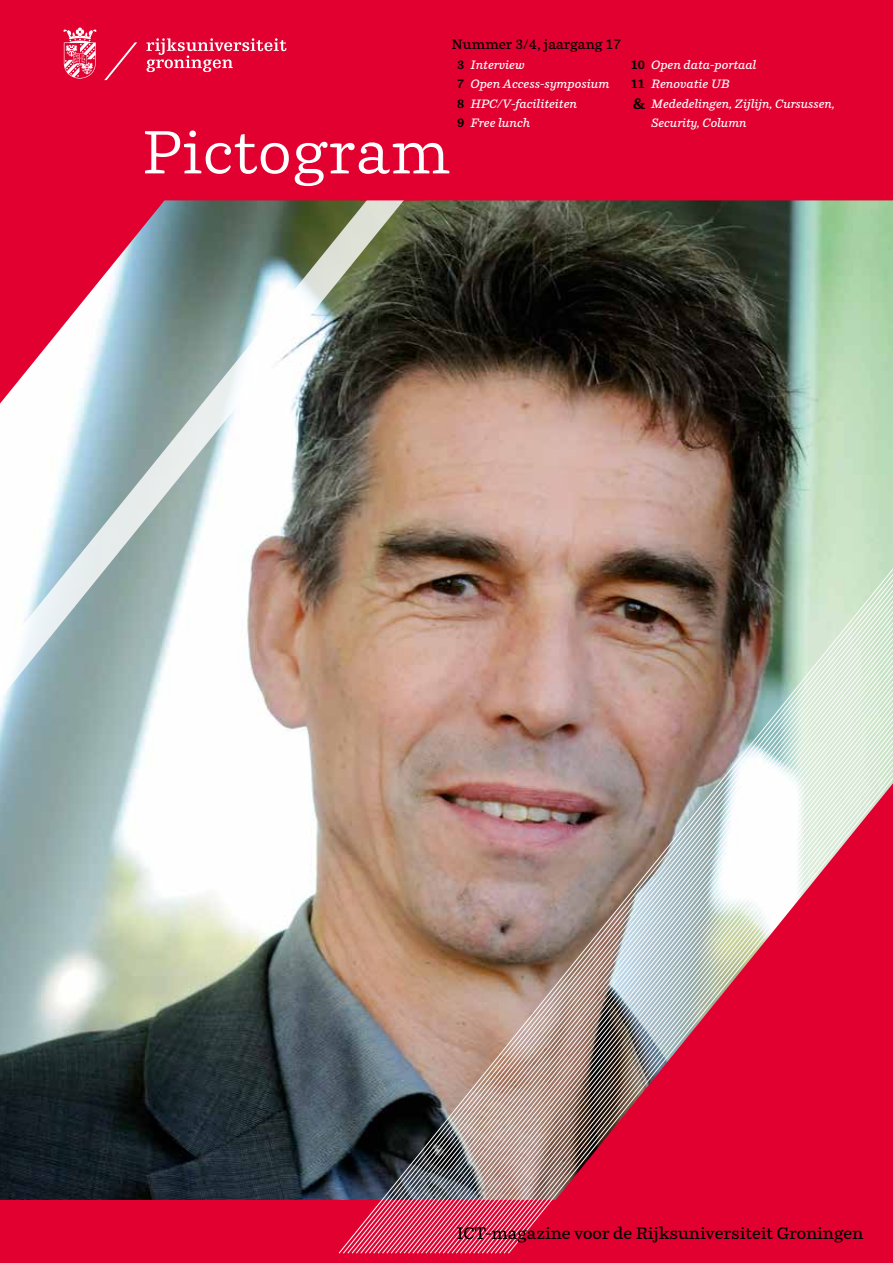
<style>
.page{position:relative;width:893px;height:1263px;background:#e20030}
.page>*{position:absolute;margin:0;border:0;box-sizing:border-box;transform-origin:0 0}
.t1{font:60px "Parry";letter-spacing:.025em;color:#fff}
.t2{font:600 16.5px "Parry";color:#000}
.t3{font:600 13.5px "Parry";color:#000}
.t4{font:italic 600 12px "Parry";color:#fff}
.s1{font-weight:700;font-style:normal;color:#000}
.s2{font-weight:700;font-style:normal;font-size:15px;color:#000}
</style>
<div class="page">
<img style="left:416px;top:200px;width:477px;height:326px">
<img style="left:0;top:186px;width:416px;height:1077px">
<svg style="left:146px;top:38px;width:140px;height:34px;background:#e73359"></svg>
<svg style="left:104px;top:42px;width:33px;height:38px"></svg>
<svg style="left:64px;top:27px;width:32px;height:52px"></svg>
<svg style="left:351px;top:526px;width:17px;height:728px;background:#9e7a6d"></svg>
<svg style="left:368px;top:526px;width:18px;height:728px;background:#a37f71"></svg>
<img style="left:386px;top:526px;width:87px;height:728px">
<img style="left:473px;top:526px;width:420px;height:728px">
<div style="left:359px;top:182px;width:64px;height:18px;background:#e20030"></div>
<p class="t3" style="left:452px;top:36px;width:172px">Nummer 3/4, jaargang 17</p>
<p class="t4" style="left:457px;top:57px;width:69px"><span class="s1">3</span> Interview</p>
<p class="t4" style="left:631px;top:57px;width:127px"><span class="s1">10</span> Open data-portaal</p>
<p class="t4" style="left:457px;top:77px;width:154px"><span class="s1">7</span> Open Access-symposium</p>
<p class="t4" style="left:631px;top:77px;width:101px"><span class="s1">11</span> Renovatie UB</p>
<p class="t4" style="left:457px;top:96px;width:121px"><span class="s1">8</span> HPC/V-faciliteiten</p>
<p class="t4" style="left:633px;top:96px;width:204px"><span class="s2">&amp;</span> Mededelingen, Zijlijn, Cursussen,</p>
<p class="t4" style="left:457px;top:116px;width:74px"><span class="s1">9</span> Free lunch</p>
<p class="t4" style="left:651px;top:116px;width:96px">Security, Column</p>
<h1 class="t1" style="left:142px;top:115px;width:309px">Pictogram</h1>
<h2 class="t2" style="left:457px;top:1223px;width:408px">ICT-magazine voor de Rijksuniversiteit Groningen</h2>
</div>
